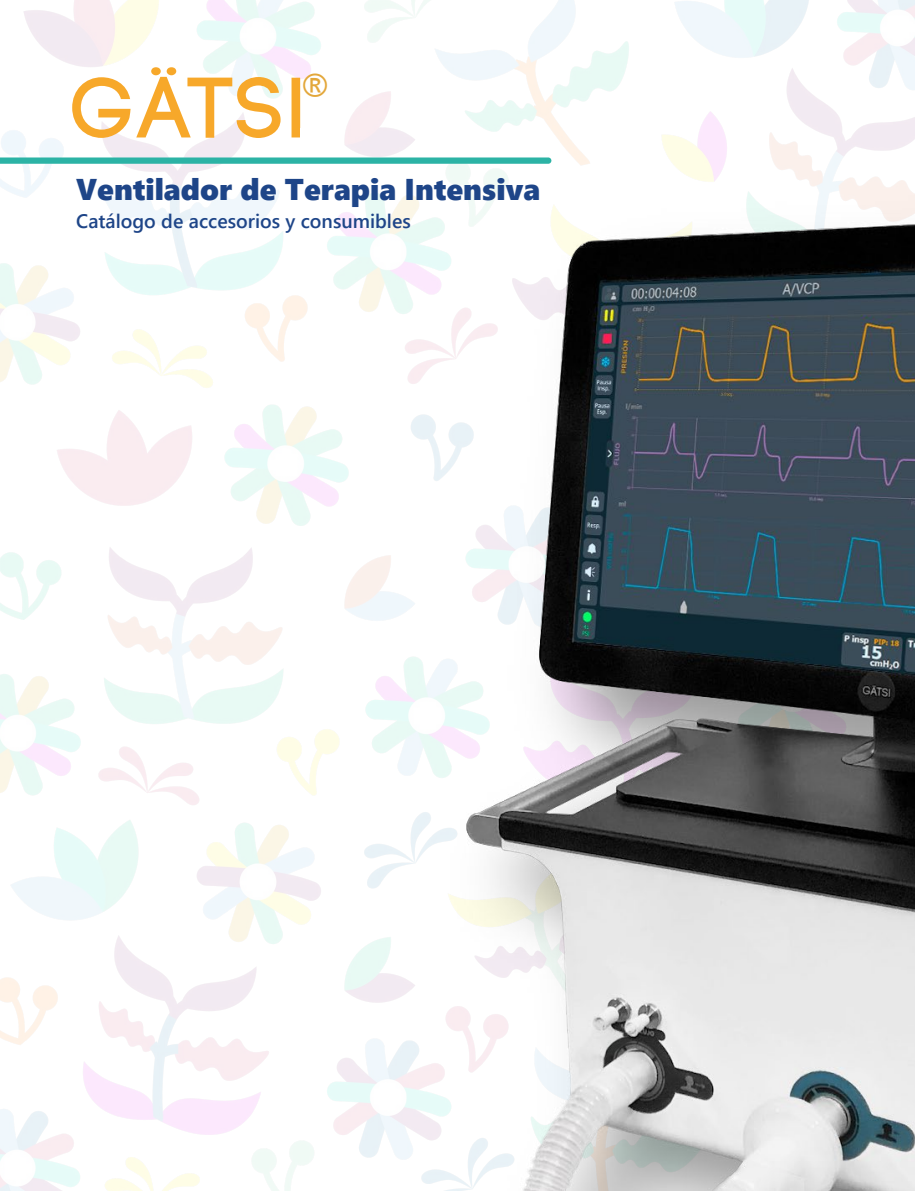
<style>
.page{position:relative;width:915px;height:1191px;background:#fff}
.page>*{position:absolute;margin:0;border:0;box-sizing:border-box;transform-origin:0 0}
.t1{font:700 85.5px "Code";letter-spacing:.045em;color:#f7a82a}
.t2{font:30px "Segoe UI Black";color:#1e4588}
.t3{font:600 19.5px "Segoe UI";color:#1e4588}
</style>
<div class="page">
<img style="left:0;top:0;width:914px;height:1191px">
<svg style="left:0;top:157px;width:435px;height:7px;background:#41baad"></svg>
<div style="left:300px;top:128px;width:31px;height:16px;background:#fff"></div>
<img style="left:435px;top:156px;width:479px;height:1035px">
<h1 class="t1" style="left:72px;top:65px;width:263px">GÄTSl<sup>®</sup></h1>
<h2 class="t2" style="left:76px;top:168px;width:465px">Ventilador de Terapia Intensiva</h2>
<p class="t3" style="left:76px;top:205px;width:336px">Catálogo de accesorios y consumibles</p>
</div>
